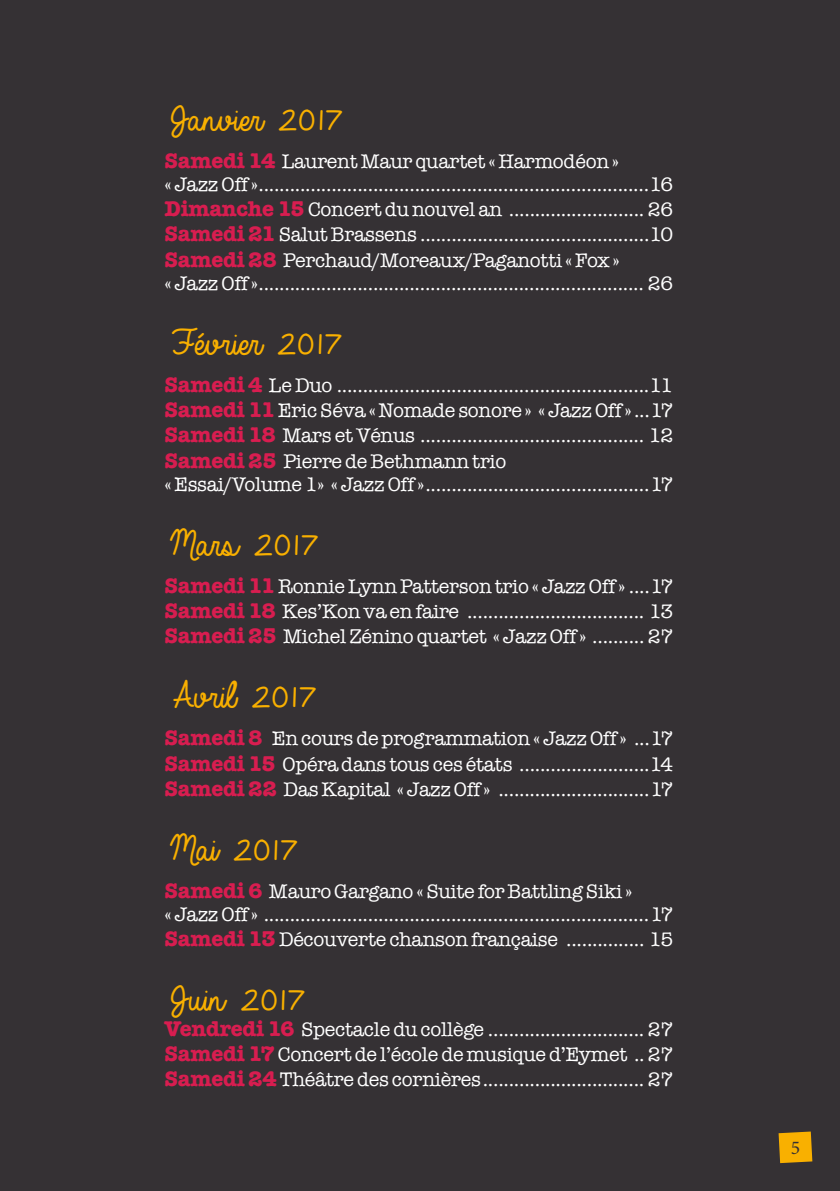
<style>
.page{position:relative;width:840px;height:1191px;background:#fff}
.page>*{position:absolute;margin:0;border:0;box-sizing:border-box;transform-origin:0 0}
.t1{font:40px "Always In My Heart";color:#f9b000}
.t2{font:20px/25.4px "American Typewriter";letter-spacing:-.015em;color:#fff;text-align:justify}
.t3{font:19.4px "Minion Pro";color:#353134}
.s1{font-weight:700;font-size:22px;color:#d81d50}
</style>
<div class="page">
<div style="left:0;top:0;width:839px;height:1191px;background:#353134"></div>
<svg style="left:778px;top:1131px;width:33px;height:32px"></svg>
<h1 class="t1" style="left:164px;top:97px;width:169px">Janvier 2017</h1>
<p class="t2" style="left:164px;top:149px;width:509px;line-height:23px"><span class="s1">Samedi 14</span> Laurent Maur quartet « Harmodéon »<br>« Jazz Off »...........................................................................16</p>
<p class="t2" style="left:164px;top:196px;width:510px"><span class="s1">Dimanche 15</span> Concert du nouvel an .......................... 26<br><span class="s1">Samedi 21</span> Salut Brassens ............................................10<br><span class="s1">Samedi 28</span> Perchaud/Moreaux/Paganotti « Fox »</p>
<p class="t2" style="left:164px;top:270px;width:510px">« Jazz Off ».......................................................................... 26</p>
<h1 class="t1" style="left:164px;top:321px;width:168px">Février 2017</h1>
<p class="t2" style="left:164px;top:372px;width:510px"><span class="s1">Samedi 4</span> Le Duo ............................................................11<br><span class="s1">Samedi 11</span> Eric Séva « Nomade sonore » « Jazz Off »...17<br><span class="s1">Samedi 18</span> Mars et Vénus ........................................... 12<br><span class="s1">Samedi 25</span> Pierre de Bethmann trio</p>
<p class="t2" style="left:164px;top:471px;width:509px">« Essai/Volume 1» « Jazz Off »...........................................17</p>
<h1 class="t1" style="left:164px;top:522px;width:145px">Mars 2017</h1>
<p class="t2" style="left:164px;top:573px;width:510px"><span class="s1">Samedi 11</span> Ronnie Lynn Patterson trio « Jazz Off » ....17<br><span class="s1">Samedi 18</span> Kes’Kon va en faire .................................. 13<br><span class="s1">Samedi 25</span> Michel Zénino quartet « Jazz Off » .......... 27</p>
<h1 class="t1" style="left:164px;top:674px;width:143px">Avril 2017</h1>
<p class="t2" style="left:164px;top:725px;width:509px"><span class="s1">Samedi 8</span> En cours de programmation « Jazz Off » ...17<br><span class="s1">Samedi 15</span> Opéra dans tous ces états .........................14<br><span class="s1">Samedi 22</span> Das Kapital « Jazz Off » .............................17</p>
<h1 class="t1" style="left:164px;top:827px;width:124px">Mai 2017</h1>
<p class="t2" style="left:164px;top:879px;width:509px;line-height:23px"><span class="s1">Samedi 6</span> Mauro Gargano « Suite for Battling Siki »<br>« Jazz Off » ..........................................................................17</p>
<p class="t2" style="left:164px;top:926px;width:509px"><span class="s1">Samedi 13</span> Découverte chanson française ............... 15</p>
<h1 class="t1" style="left:164px;top:977px;width:131px">Juin 2017</h1>
<p class="t2" style="left:164px;top:1015px;width:510px"><span class="s1">vendredi 16</span> Spectacle du collège .............................. 27<br><span class="s1">Samedi 17</span> Concert de l’école de musique d’Eymet .. 27<br><span class="s1">Samedi 24</span> Théâtre des cornières............................... 27</p>
<p class="t3" style="left:790px;top:1134px;width:11px">5</p>
</div>
